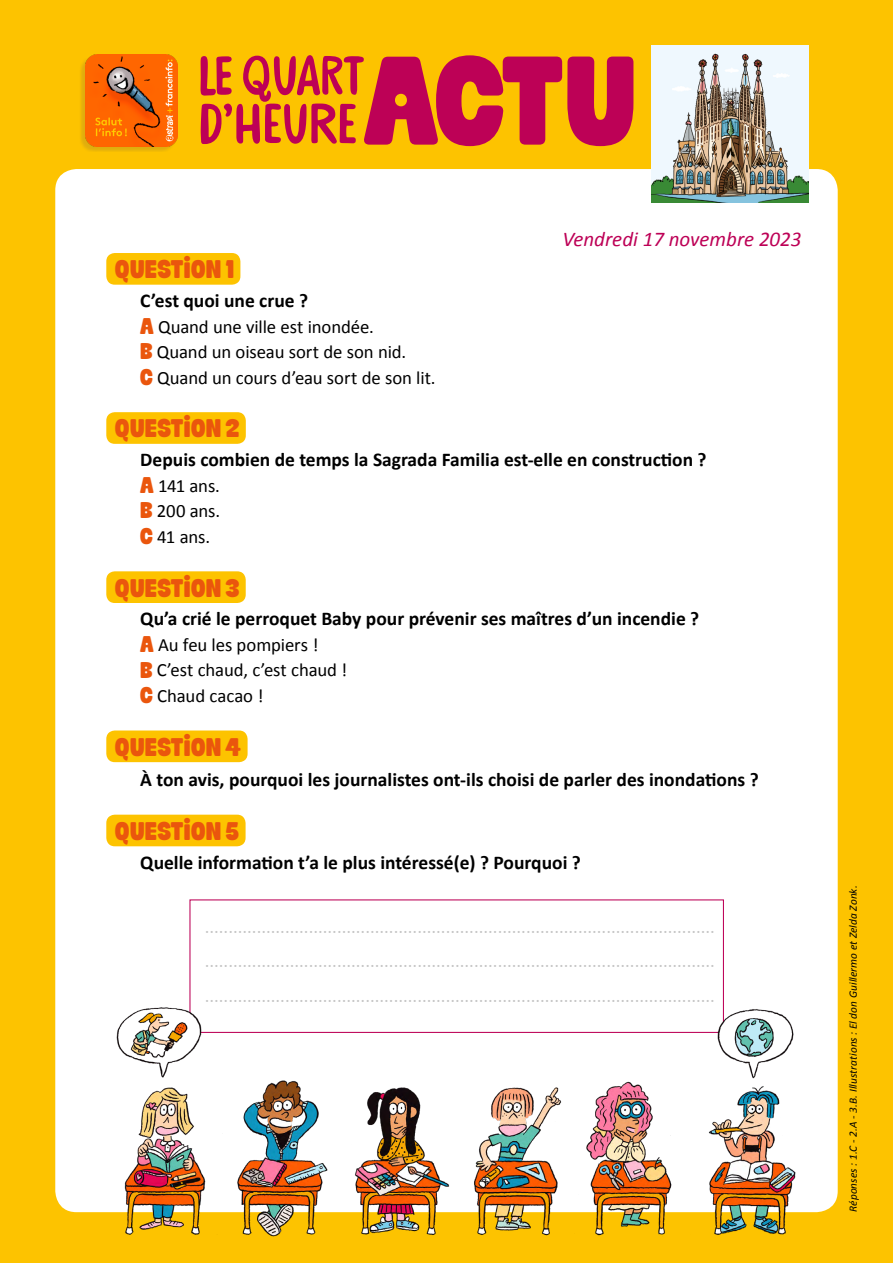
<style>
.page{position:relative;width:893px;height:1263px;background:#fdc300}
.page>*{position:absolute;margin:0;border:0;box-sizing:border-box;transform-origin:0 0}
.t1{font:103.5px "Bangel Black Rounded";color:#bd0156}
.t2{font:21px "Bangel Black Rounded";letter-spacing:.02em;color:#ea560d}
.t3{font:italic 21px "Calibri";color:#bd0156}
.t4{font:700 19.5px "Calibri";color:#000}
.t5{font:18.75px/34.5px "Calibri";color:#c6c6c6;text-align:justify}
.t6{font:18.75px/25.5px "Calibri";letter-spacing:-.005em;color:#000}
.t7{font:italic 11.25px "Calibri";letter-spacing:.01em;color:#000}
.s1{font-family:"Bangel Black Rounded";color:#ea560d}
</style>
<div class="page">
<div style="left:55px;top:169px;width:783px;height:1043px;background:#fff;border-radius:21px"></div>
<div style="left:106px;top:253px;width:134px;height:32px;background:#fdc300;border-radius:9px"></div>
<div style="left:106px;top:412px;width:140px;height:32px;background:#fdc300;border-radius:9px"></div>
<div style="left:106px;top:571px;width:140px;height:32px;background:#fdc300;border-radius:9px"></div>
<div style="left:106px;top:730px;width:142px;height:32px;background:#fdc300;border-radius:9px"></div>
<div style="left:106px;top:815px;width:140px;height:31px;background:#fdc300;border-radius:9px"></div>
<div style="left:79px;top:55px;width:97px;height:97px;background:#876d38;opacity:.25"></div>
<img style="left:85px;top:54px;width:92px;height:92px">
<svg style="left:201px;top:55px;width:163px;height:89px"></svg>
<div style="left:189px;top:899px;width:535px;height:134px;border:1px solid #bd0156"></div>
<img style="left:113px;top:1080px;width:689px;height:157px">
<img style="left:698px;top:992px;width:104px;height:98px">
<img style="left:113px;top:992px;width:101px;height:93px">
<img style="left:652px;top:46px;width:157px;height:157px">
<h1 class="t1" style="left:363px;top:28px;width:274px">ACTU</h1>
<p class="t3" style="left:563px;top:224px;width:240px">Vendredi 17 novembre 2023</p>
<p class="t2" style="left:115px;top:255px;width:121px">QUESTION 1</p>
<p class="t4" style="left:140px;top:288px;width:169px">C’est quoi une crue ?</p>
<p class="t6" style="left:140px;top:314px;width:297px"><span class="s1">A</span> Quand une ville est inondée.<br><span class="s1">B</span> Quand un oiseau sort de son nid.<br><span class="s1">C</span> Quand un cours d’eau sort de son lit.</p>
<p class="t2" style="left:115px;top:414px;width:126px">QUESTION 2</p>
<p class="t4" style="left:140px;top:447px;width:568px">Depuis combien de temps la Sagrada Familia est-elle en construction ?</p>
<p class="t6" style="left:140px;top:473px;width:81px;text-align:justify"><span class="s1">A</span> 141 ans.<br><span class="s1">B</span> 200 ans.<br><span class="s1">C</span> 41 ans.</p>
<p class="t2" style="left:115px;top:573px;width:126px">QUESTION 3</p>
<p class="t4" style="left:140px;top:606px;width:560px">Qu’a crié le perroquet Baby pour prévenir ses maîtres d’un incendie ?</p>
<p class="t6" style="left:140px;top:632px;width:209px"><span class="s1">A</span> Au feu les pompiers !<br><span class="s1">B</span> C’est chaud, c’est chaud !<br><span class="s1">C</span> Chaud cacao !</p>
<p class="t2" style="left:115px;top:732px;width:128px">QUESTION 4</p>
<p class="t4" style="left:140px;top:767px;width:620px">À ton avis, pourquoi les journalistes ont-ils choisi de parler des inondations ?</p>
<p class="t2" style="left:115px;top:816px;width:126px">QUESTION 5</p>
<p class="t4" style="left:140px;top:850px;width:442px">Quelle information t’a le plus intéressé(e) ? Pourquoi ?</p>
<p class="t5" style="left:205px;top:909px;width:512px">............................................................................................................ ............................................................................................................ ............................................................................................................</p>
<p class="t7" style="left:845px;top:1212px;width:328px;rotate:-90deg">Réponses : 1.C - 2.A - 3.B. Illustrations : El don Guillermo et Zelda Zonk.</p>
</div>
